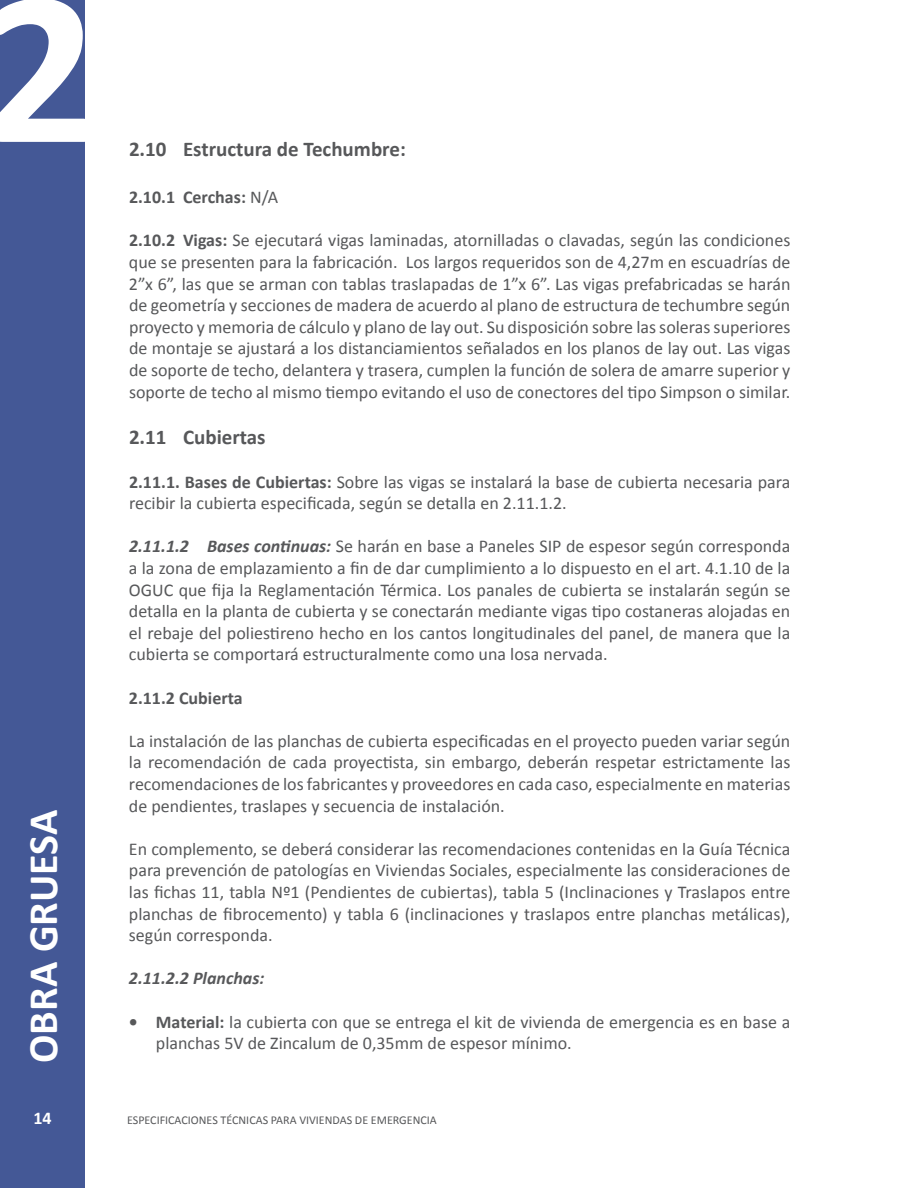
<style>
.page{position:relative;width:918px;height:1188px;background:#fff}
.page>*{position:absolute;margin:0;border:0;box-sizing:border-box;transform-origin:0 0}
.t1{font:700 223.2px "Calibri";color:#fff}
.t2{font:700 42px "Calibri";color:#fff}
.t3{font:700 21px "Calibri";color:#57585a}
.t4{font:18px/21.6px "Calibri";color:#57585a;text-align:justify}
.t5{font:700 18px "Calibri";color:#57585a}
.t6{font:italic 700 18px "Calibri";color:#57585a}
.t7{font:700 18px "Calibri";color:#fff}
.t8{font:12px "Calibri";color:#57585a}
.s1{font-weight:400}
.s2{font-weight:700}
.s3{font-weight:700;font-style:italic}
</style>
<div class="page">
<div style="left:0;top:0;width:85px;height:1188px;background:#445896"></div>
<h1 class="t1" style="left:-16px;top:-75px;width:115px">2</h1>
<h2 class="t2" style="left:16px;top:1063px;width:255px;rotate:-90deg">OBRA GRUESA</h2>
<p class="t7" style="left:33px;top:1107px;width:20px">14</p>
<p class="t3" style="left:129px;top:136px;width:278px">2.10 Estructura de Techumbre:</p>
<p class="t5" style="left:129px;top:186px;width:151px">2.10.1 Cerchas: <span class="s1">N/A</span></p>
<p class="t4" style="left:129px;top:230px;width:663px"><span class="s2">2.10.2 Vigas:</span> Se ejecutará vigas laminadas, atornilladas o clavadas, según las condiciones que se presenten para la fabricación. Los largos requeridos son de 4,27m en escuadrías de 2”x 6”, las que se arman con tablas traslapadas de 1”x 6”. Las vigas prefabricadas se harán de geometría y secciones de madera de acuerdo al plano de estructura de techumbre según proyecto y memoria de cálculo y plano de lay out. Su disposición sobre las soleras superiores de montaje se ajustará a los distanciamientos señalados en los planos de lay out. Las vigas de soporte de techo, delantera y trasera, cumplen la función de solera de amarre superior y soporte de techo al mismo tiempo evitando el uso de conectores del tipo Simpson o similar.</p>
<p class="t3" style="left:129px;top:424px;width:138px">2.11 Cubiertas</p>
<p class="t4" style="left:129px;top:471px;width:663px"><span class="s2">2.11.1. Bases de Cubiertas:</span> Sobre las vigas se instalará la base de cubierta necesaria para recibir la cubierta especificada, según se detalla en 2.11.1.2.</p>
<p class="t4" style="left:129px;top:536px;width:663px"><span class="s3">2.11.1.2 Bases continuas:</span> Se harán en base a Paneles SIP de espesor según corresponda a la zona de emplazamiento a fin de dar cumplimiento a lo dispuesto en el art. 4.1.10 de la OGUC que fija la Reglamentación Térmica. Los panales de cubierta se instalarán según se detalla en la planta de cubierta y se conectarán mediante vigas tipo costaneras alojadas en el rebaje del poliestireno hecho en los cantos longitudinales del panel, de manera que la cubierta se comportará estructuralmente como una losa nervada.</p>
<p class="t5" style="left:129px;top:686px;width:115px">2.11.2 Cubierta</p>
<p class="t4" style="left:129px;top:730px;width:663px">La instalación de las planchas de cubierta especificadas en el proyecto pueden variar según la recomendación de cada proyectista, sin embargo, deberán respetar estrictamente las recomendaciones de los fabricantes y proveedores en cada caso, especialmente en materias de pendientes, traslapes y secuencia de instalación.</p>
<p class="t4" style="left:129px;top:838px;width:663px">En complemento, se deberá considerar las recomendaciones contenidas en la Guía Técnica para prevención de patologías en Viviendas Sociales, especialmente las consideraciones de las fichas 11, tabla Nº1 (Pendientes de cubiertas), tabla 5 (Inclinaciones y Traslapos entre planchas de fibrocemento) y tabla 6 (inclinaciones y traslapos entre planchas metálicas), según corresponda.</p>
<p class="t6" style="left:129px;top:967px;width:137px">2.11.2.2 Planchas:</p>
<p class="t4" style="left:156px;top:1011px;width:636px;text-indent:-27px"><span class="s2">• Material:</span> la cubierta con que se entrega el kit de vivienda de emergencia es en base a planchas 5V de Zincalum de 0,35mm de espesor mínimo.</p>
<p class="t8" style="left:127px;top:1112px;width:311px">ESPECIFICACIONES TÉCNICAS PARA VIVIENDAS DE EMERGENCIA</p>
</div>
